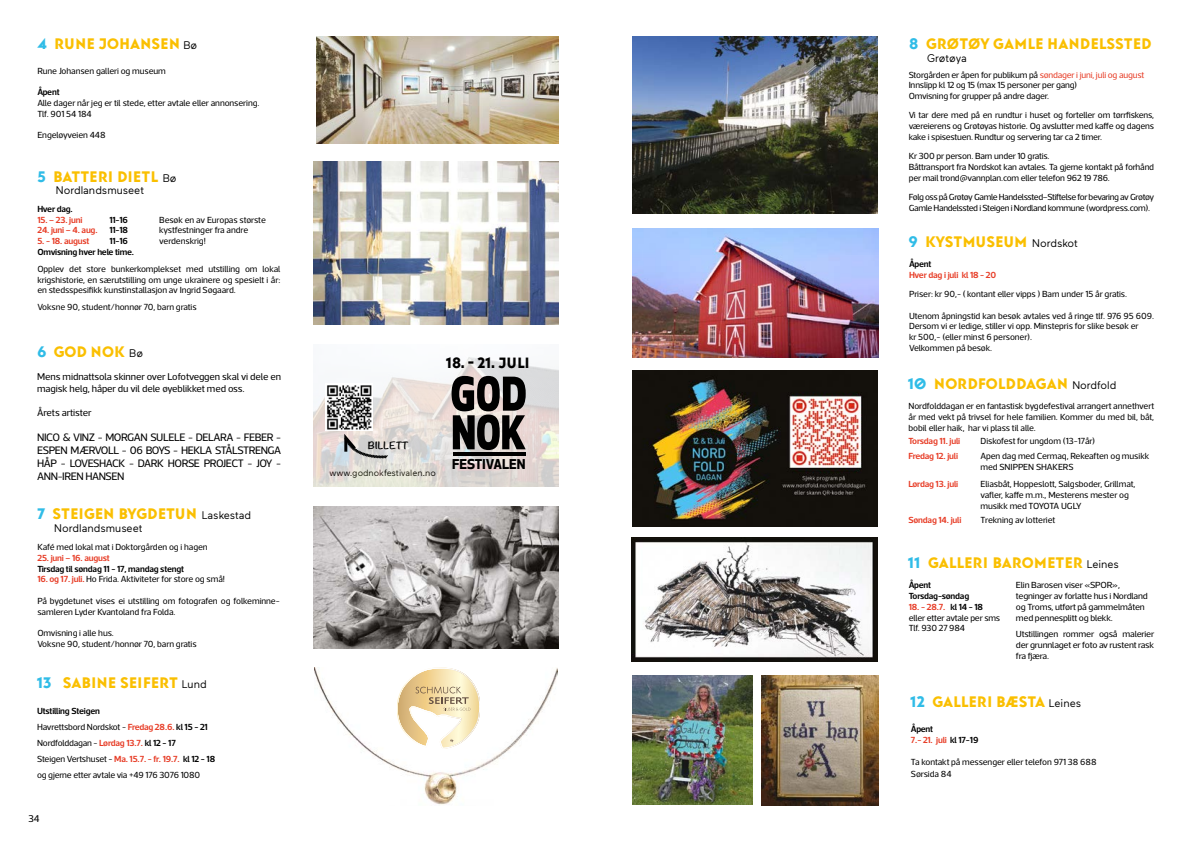
<style>
.page{position:relative;width:1191px;height:842px;background:#fff}
.page>*{position:absolute;margin:0;border:0;box-sizing:border-box;transform-origin:0 0}
.t1{font:15px "Baro";color:#fabf00}
.t2{font:14.7px "Baro";color:#000}
.t3{font:700 13.3px "Apex New";color:#000}
.t4{font:11px/13.2px "Acto";letter-spacing:-.04em;color:#000;text-align:justify}
.t5{font:11px "Maax";color:#000}
.t6{font:10px/12px "Acto";letter-spacing:-.01em;color:#000}
.t7{font:9px/10.8px "Acto";letter-spacing:-.015em;color:#000}
.t8{font:600 9px/10.8px "Acto";letter-spacing:-.02em;color:#000}
.t9{font:600 9px "Acto";letter-spacing:-.02em;color:#e73c26}
.t10{font:9px/10.8px "Acto";letter-spacing:-.04em;color:#000}
.t11{font:9px "Maax";color:#000}
.t12{font:700 8.9px "Noteworthy";color:#000;scale:1.12 1}
.s1{color:#30bce7}
.s2{font-family:"Maax";font-size:11px;color:#000}
.s3{font-weight:600;color:#e73c26}
.s4{font-weight:600}
.s5{color:#e73c26}
</style>
<div class="page">
<img style="left:316px;top:37px;width:243px;height:106px">
<img style="left:313px;top:506px;width:246px;height:142px">
<img style="left:313px;top:161px;width:246px;height:163px">
<img style="left:314px;top:357px;width:245px;height:130px">
<svg style="left:451px;top:376px;width:75px;height:74px;background:#595554"></svg>
<hr style="left:453px;top:453px;width:73px;height:3px;background:#000">
<img style="left:325px;top:383px;width:47px;height:47px">
<svg style="left:343px;top:430px;width:45px;height:29px"></svg>
<img style="left:632px;top:370px;width:245px;height:157px">
<img style="left:762px;top:676px;width:116px;height:129px">
<img style="left:632px;top:676px;width:121px;height:129px">
<img style="left:632px;top:228px;width:246px;height:130px">
<img style="left:632px;top:538px;width:245px;height:123px">
<img style="left:632px;top:37px;width:245px;height:177px">
<img style="left:314px;top:668px;width:243px;height:137px">
<svg style="left:397px;top:668px;width:83px;height:80px"></svg>
<h1 class="t1" style="left:37px;top:35px;width:161px"><span class="s1">4</span> RUNE JOHANSEN <span class="s2">Bø</span></h1>
<p class="t7" style="left:37px;top:65px;width:130px">Rune Johansen galleri og museum</p>
<p class="t8" style="left:37px;top:87px;width:24px">Åpent</p>
<p class="t7" style="left:37px;top:97px;width:224px">Alle dager når jeg er til stede, etter avtale eller annonsering.<br>Tlf. 901 54 184</p>
<p class="t7" style="left:37px;top:130px;width:70px">Engeløyveien 448</p>
<h1 class="t1" style="left:37px;top:168px;width:141px"><span class="s1">5</span> BATTERI DIETL <span class="s2">Bø</span></h1>
<p class="t5" style="left:56px;top:183px;width:90px">Nordlandsmuseet</p>
<p class="t8" style="left:37px;top:203px;width:37px">Hver dag.</p>
<p class="t9" style="left:37px;top:214px;width:47px">15. – 23. juni</p>
<p class="t8" style="left:109px;top:214px;width:20px">11-16</p>
<p class="t9" style="left:37px;top:225px;width:62px">24. juni – 4. aug.</p>
<p class="t8" style="left:109px;top:225px;width:20px">11-18</p>
<p class="t9" style="left:37px;top:236px;width:54px">5. - 18. august</p>
<p class="t7" style="left:159px;top:214px;width:108px">Besøk en av Europas største kystfestninger fra andre verdenskrig!</p>
<p class="t8" style="left:37px;top:236px;width:98px;text-indent:72px">11-16<br>Omvisning hver hele time.</p>
<p class="t7" style="left:37px;top:263px;width:244px;text-align:justify">Opplev det store bunkerkomplekset med utstilling om lokal krigshistorie, en særutstilling om unge ukrainere og spesielt i år: en stedsspesifikk kunstinstallasjon av Ingrid Søgaard.</p>
<p class="t7" style="left:37px;top:302px;width:161px">Voksne 90, student/honnør 70, barn gratis</p>
<h1 class="t1" style="left:37px;top:343px;width:107px"><span class="s1">6</span> GOD NOK <span class="s2">Bø</span></h1>
<p class="t6" style="left:37px;top:370px;width:245px">Mens midnattsola skinner over Lofotveggen skal vi dele en magisk helg, håper du vil dele øyeblikket med oss.</p>
<p class="t6" style="left:37px;top:406px;width:56px">Årets artister</p>
<p class="t4" style="left:37px;top:430px;width:245px">NICO &amp; VINZ - MORGAN SULELE - DELARA - FEBER - ESPEN MÆRVOLL - 06 BOYS - HEKLA STÅLSTRENGA HÅP - LOVESHACK - DARK HORSE PROJECT - JOY - ANN-IREN HANSEN</p>
<h1 class="t1" style="left:37px;top:505px;width:215px"><span class="s1">7</span> STEIGEN BYGDETUN <span class="s2">Laskestad</span></h1>
<p class="t5" style="left:54px;top:521px;width:90px">Nordlandsmuseet</p>
<p class="t7" style="left:37px;top:541px;width:172px">Kafé med lokal mat i Doktorgården og i hagen</p>
<p class="t9" style="left:37px;top:552px;width:74px">25. juni – 16. august</p>
<p class="t8" style="left:37px;top:563px;width:148px">Tirsdag til søndag 11 - 17, mandag stengt</p>
<p class="t7" style="left:37px;top:574px;width:189px"><span class="s3">16. og 17. juli.</span> Ho Frida. Aktiviteter for store og små!</p>
<p class="t7" style="left:37px;top:595px;width:244px">På bygdetunet vises ei utstilling om fotografen og folkeminne&shy;samleren Lyder Kvantoland fra Folda.</p>
<p class="t7" style="left:37px;top:628px;width:161px">Omvisning i alle hus.<br>Voksne 90, student/honnør 70, barn gratis</p>
<h1 class="t1" style="left:37px;top:674px;width:171px"><span class="s1">13</span> SABINE SEIFERT <span class="s2">Lund</span></h1>
<p class="t7" style="left:37px;top:703px;width:180px;line-height:16px"><span class="s4">Utstilling Steigen<br></span>Havrettsbord Nordskot - <span class="s3">Fredag 28.6.</span> <span class="s4">kl 15 - 21<br></span>Nordfolddagan - <span class="s3">Lørdag 13.7.</span> <span class="s4">kl 12 - 17<br></span>Steigen Vertshuset - <span class="s3">Ma. 15.7. - fr. 19.7.</span> <span class="s4">kl 12 - 18 </span>og gjerne etter avtale via +49 176 3076 1080</p>
<p class="t6" style="left:28px;top:812px;width:13px">34</p>
<h2 class="t2" style="left:446px;top:354px;width:85px">18. - 21. JULI</h2>
<p class="t12" style="left:368px;top:437px;width:38px">BILLETT</p>
<p class="t11" style="left:330px;top:467px;width:108px">www.godnokfestivalen.no</p>
<h3 class="t3" style="left:452px;top:454px;width:75px">FESTIVALEN</h3>
<h1 class="t1" style="left:909px;top:35px;width:244px"><span class="s1">8</span> GRØTØY GAMLE HANDELSSTED</h1>
<p class="t5" style="left:927px;top:51px;width:41px">Grøtøya</p>
<p class="t7" style="left:908px;top:69px;width:237px">Storgården er åpen for publikum på <span class="s5">søndager i juni, juli og august<br></span>Innslipp kl 12 og 15 (max 15 personer per gang)<br>Omvisning for grupper på andre dager.</p>
<p class="t7" style="left:908px;top:110px;width:247px;text-align:justify">Vi tar dere med på en rundtur i huset og forteller om tørrfiskens, væreierens og Grøtøyas historie. Og avslutter med kaffe og dagens kake i spisestuen. Rundtur og servering tar ca 2 timer.</p>
<p class="t7" style="left:908px;top:151px;width:247px">Kr 300 pr person. Barn under 10 gratis.<br>Båttransport fra Nordskot kan avtales. Ta gjerne kontakt på forhånd per mail trond@vannplan.com eller telefon 962 19 786.</p>
<p class="t10" style="left:908px;top:191px;width:247px">Følg oss på Grøtøy Gamle Handelssted–Stiftelse for bevaring av Grøtøy<br>Gamle Handelssted i Steigen i Nordland kommune (wordpress.com).</p>
<h1 class="t1" style="left:908px;top:233px;width:171px"><span class="s1">9</span> KYSTMUSEUM <span class="s2">Nordskot</span></h1>
<p class="t8" style="left:909px;top:258px;width:24px">Åpent</p>
<p class="t9" style="left:909px;top:269px;width:89px">Hver dag i juli kl 18 - 20</p>
<p class="t7" style="left:909px;top:288px;width:219px">Priser: kr 90,- ( kontant eller vipps ) Barn under 15 år gratis.</p>
<p class="t7" style="left:909px;top:310px;width:246px">Utenom åpningstid kan besøk avtales ved å ringe tlf. 976 95 609.<br>Dersom vi er ledige, stiller vi opp. Minstepris for slike besøk er<br>kr 500,- (eller minst 6 personer).<br>Velkommen på besøk.</p>
<h1 class="t1" style="left:908px;top:375px;width:210px"><span class="s1">10</span> NORDFOLDDAGAN <span class="s2">Nordfold</span></h1>
<p class="t7" style="left:908px;top:400px;width:247px;text-align:justify">Nordfolddagan er en fantastisk bygdefestival arrangert annethvert år med vekt på trivsel for hele familien. Kommer du med bil, båt, bobil eller haik, har vi plass til alle.</p>
<p class="t9" style="left:908px;top:435px;width:53px">Torsdag 11. juli</p>
<p class="t7" style="left:980px;top:435px;width:116px">Diskofest for ungdom (13-17år)</p>
<p class="t9" style="left:908px;top:451px;width:51px">Fredag 12. juli</p>
<p class="t7" style="left:980px;top:451px;width:170px">Apen dag med Cermaq, Rekeaften og musikk med SNIPPEN SHAKERS</p>
<p class="t9" style="left:908px;top:478px;width:51px">Lørdag 13. juli</p>
<p class="t7" style="left:980px;top:478px;width:156px">Eliasbåt, Hoppeslott, Salgsboder, Grillmat, vafler, kaffe m.m., Mesterens mester og musikk med TOYOTA UGLY</p>
<p class="t9" style="left:908px;top:514px;width:54px">Søndag 14. juli</p>
<p class="t7" style="left:980px;top:514px;width:76px">Trekning av lotteriet</p>
<h1 class="t1" style="left:908px;top:554px;width:212px"><span class="s1">11</span> GALLERI BAROMETER <span class="s2">Leines</span></h1>
<p class="t7" style="left:1016px;top:580px;width:133px">Elin Barosen viser «SPOR», tegninger av forlatte hus i Nordland og Troms, utført på gammelmåten med pennesplitt og blekk.</p>
<p class="t7" style="left:1016px;top:629px;width:140px;text-align:justify">Utstillingen rommer også malerier der grunnlaget er foto av rustent rask fra fjæra.</p>
<p class="t8" style="left:909px;top:579px;width:62px">Åpent<br>Torsdag-søndag</p>
<p class="t7" style="left:909px;top:601px;width:93px"><span class="s3">18. - 28.7.</span> <span class="s4">kl 14 - 18 </span>eller etter avtale per sms<br>Tlf. 930 27 984</p>
<h1 class="t1" style="left:910px;top:692px;width:172px"><span class="s1">12</span> GALLERI BÆSTA <span class="s2">Leines</span></h1>
<p class="t8" style="left:911px;top:724px;width:69px">Åpent<br><span class="s5">7.- 21. juli</span> kl 17-19</p>
<p class="t7" style="left:911px;top:755px;width:187px;line-height:12px">Ta kontakt på messenger eller telefon 971 38 688<br>Sørsida 84</p>
</div>
